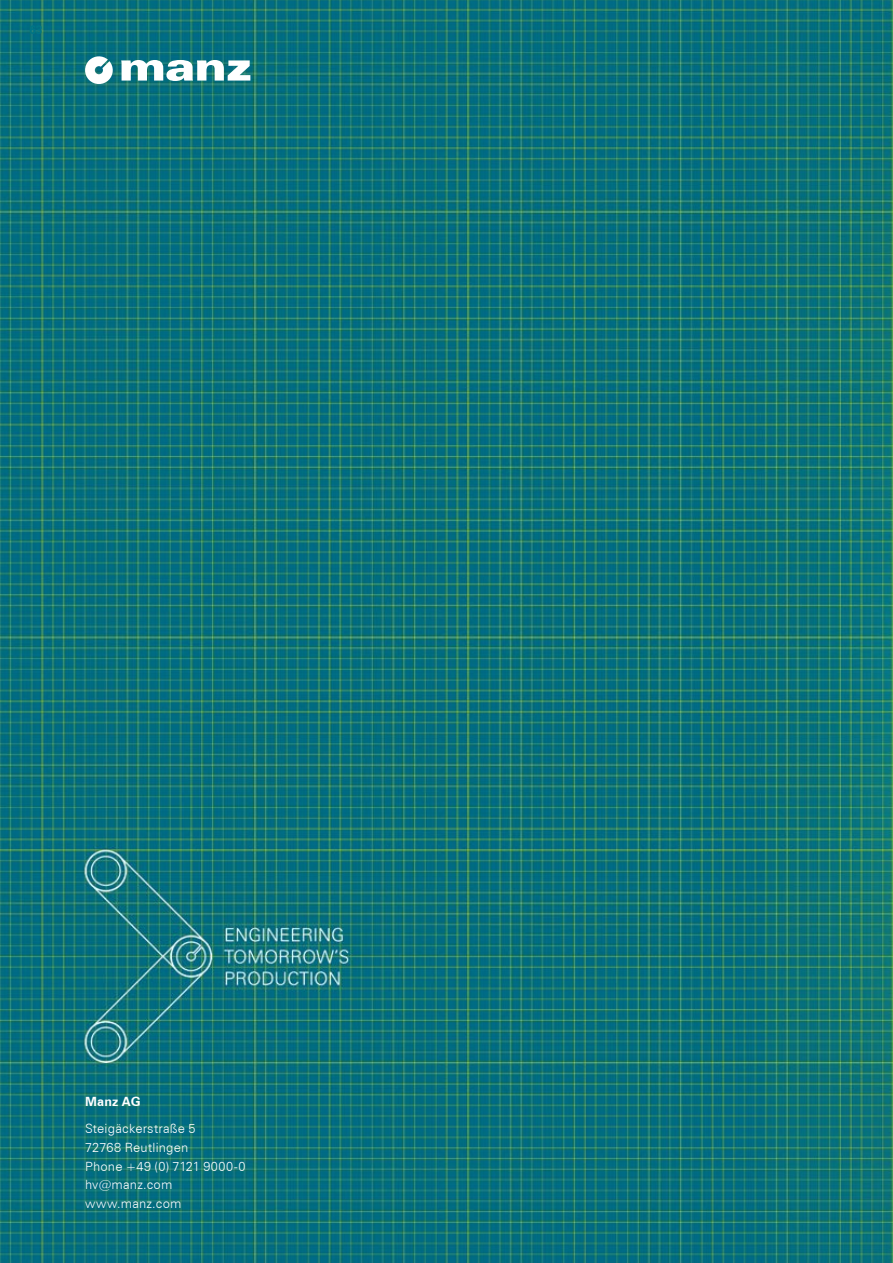
<style>
.page{position:relative;width:893px;height:1263px;background:#fff}
.page>*{position:absolute;margin:0;border:0;box-sizing:border-box;transform-origin:0 0}
.t1{font:300 12.75px/18.8px "Zurich BT";letter-spacing:.015em;color:#fff}
.t2{font:700 12.75px "Zurich BT";letter-spacing:.015em;color:#fff}
.t3{font:700 12px "Zurich BT";color:#007587}
</style>
<div class="page">
<img style="left:0;top:0;width:893px;height:1263px">
<svg style="left:121px;top:60px;width:129px;height:21px"></svg>
<svg style="left:84px;top:55px;width:30px;height:30px"></svg>
<p class="t3" style="left:29px;top:23px;width:15px">63</p>
<p class="t2" style="left:85px;top:1093px;width:57px">Manz AG</p>
<p class="t1" style="left:85px;top:1119px;width:162px">Steigäckerstraße 5<br>72768 Reutlingen<br>Phone +49 (0) 7121 9000-0 hv@manz.com www.manz.com</p>
</div>
